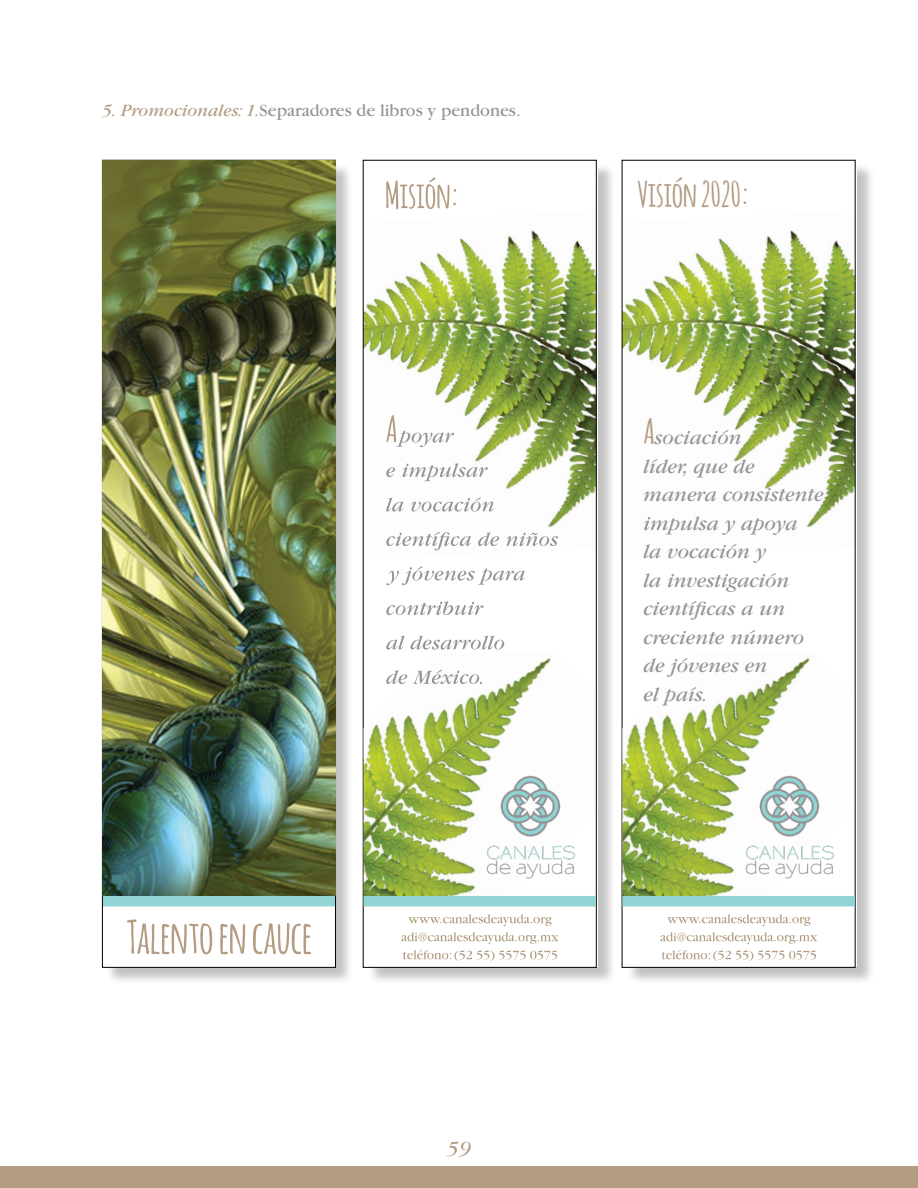
<style>
.page{position:relative;width:918px;height:1188px;background:#fff}
.page>*{position:absolute;margin:0;border:0;box-sizing:border-box;transform-origin:0 0}
.t1{font:700 34.5px "Amatic";color:#b39c82}
.t2{font:italic 21px/28.5px "Garamond";color:#939599}
.t3{font:italic 21px "Garamond";color:#b39c82}
.t4{font:18px "Garamond";color:#939497}
.s1{font-style:italic;color:#b39c82}
.s2{font-family:"Amatic";font-weight:700;font-style:normal;font-size:34.5px;color:#b39c82}
</style>
<div class="page">
<div style="left:0;top:1167px;width:918px;height:21px;background:#b39c82"></div>
<div style="left:367px;top:163px;width:249px;height:823px;background:#000;opacity:.24"></div>
<div style="left:365px;top:161px;width:233px;height:806px;background:#fff"></div>
<img style="left:365px;top:230px;width:230px;height:308px">
<div style="left:363px;top:160px;width:234px;height:808px;border:1px solid #000"></div>
<svg style="left:408px;top:914px;width:144px;height:12px"></svg>
<svg style="left:401px;top:932px;width:157px;height:12px"></svg>
<svg style="left:403px;top:950px;width:154px;height:11px"></svg>
<svg style="left:386px;top:177px;width:70px;height:32px"></svg>
<img style="left:364px;top:652px;width:187px;height:244px">
<img style="left:482px;top:775px;width:94px;height:106px">
<svg style="left:386px;top:415px;width:68px;height:32px"></svg>
<svg style="left:386px;top:463px;width:102px;height:18px"></svg>
<svg style="left:386px;top:497px;width:108px;height:15px"></svg>
<svg style="left:386px;top:532px;width:172px;height:19px"></svg>
<svg style="left:386px;top:566px;width:139px;height:19px"></svg>
<svg style="left:386px;top:601px;width:97px;height:14px"></svg>
<svg style="left:386px;top:636px;width:118px;height:14px"></svg>
<svg style="left:386px;top:670px;width:96px;height:14px"></svg>
<div style="left:364px;top:896px;width:232px;height:10px;background:#90d5d3"></div>
<div style="left:105px;top:163px;width:249px;height:823px;background:#000;opacity:.24"></div>
<div style="left:103px;top:161px;width:232px;height:806px;background:#fff"></div>
<div style="left:103px;top:896px;width:232px;height:10px;background:#90d5d3"></div>
<img style="left:103px;top:161px;width:232px;height:735px">
<svg style="left:127px;top:920px;width:184px;height:34px"></svg>
<div style="left:626px;top:163px;width:249px;height:823px;background:#000;opacity:.24"></div>
<div style="left:624px;top:161px;width:233px;height:806px;background:#fff"></div>
<img style="left:624px;top:230px;width:230px;height:297px">
<svg style="left:667px;top:914px;width:144px;height:12px"></svg>
<svg style="left:660px;top:932px;width:157px;height:12px"></svg>
<svg style="left:662px;top:950px;width:154px;height:11px"></svg>
<img style="left:622px;top:652px;width:188px;height:244px">
<img style="left:740px;top:775px;width:95px;height:106px">
<div style="left:622px;top:896px;width:233px;height:10px;background:#90d5d3"></div>
<p class="t4" style="left:102px;top:101px;width:420px"><span class="s1">5. Promocionales: 1.</span>Separadores de libros y pendones.</p>
<h1 class="t1" style="left:637px;top:170px;width:113px">Visión 2020:</h1>
<p class="t2" style="left:644px;top:424px;width:182px"><span class="s2">A</span>sociación<br>líder, que de manera consistente impulsa y apoya<br>la vocación y<br>la investigación científicas a un creciente número de jóvenes en<br>el país.</p>
<p class="t3" style="left:447px;top:1137px;width:25px">59</p>
</div>
